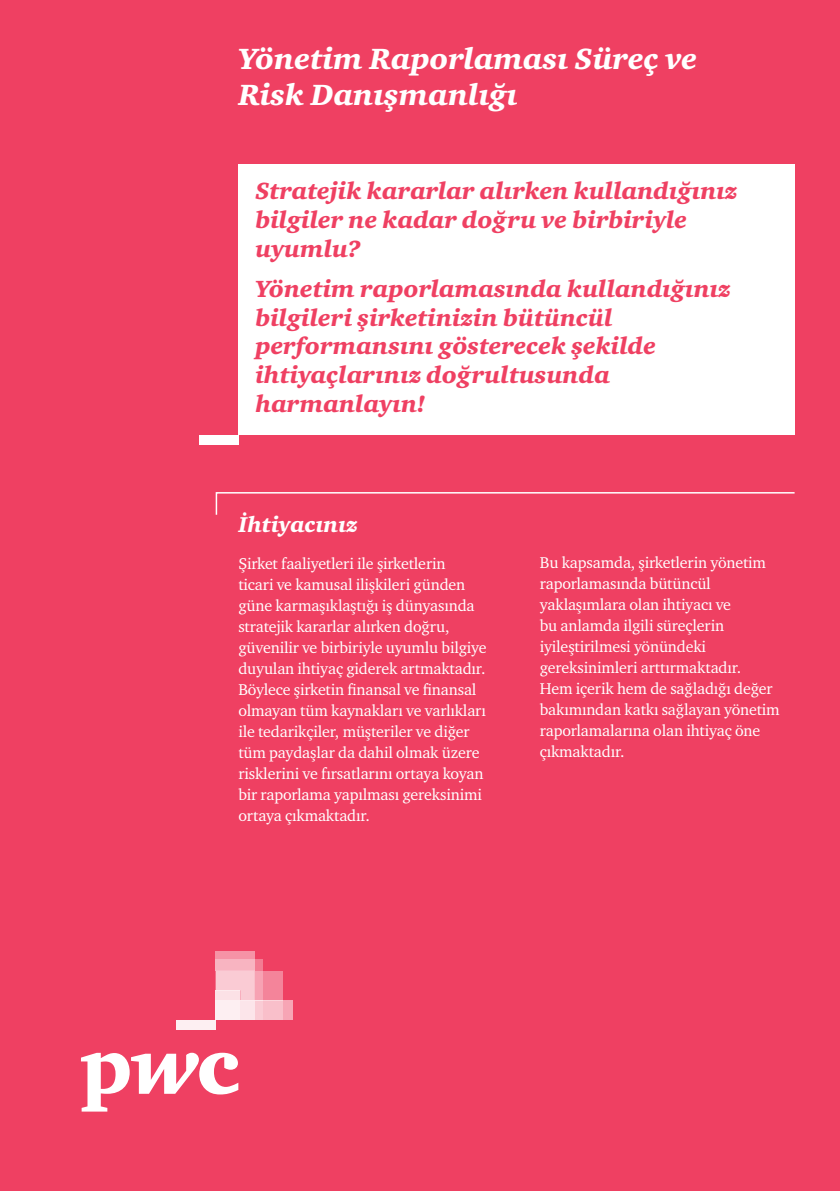
<style>
.page{position:relative;width:840px;height:1191px;background:#fff}
.page>*{position:absolute;margin:0;border:0;box-sizing:border-box;transform-origin:0 0}
.t1{font:italic 900 30px/36px "ITC Charter Com";color:#fff}
.t2{font:italic 900 24px/28.8px "ITC Charter Com";color:#ef4062}
.t3{font:italic 900 22px "ITC Charter Com";color:#fff}
.t4{font:16px/21px "ITC Charter Com Rergular";letter-spacing:-.01em;color:#fff}
</style>
<div class="page">
<div style="left:0;top:0;width:839px;height:1191px;background:#ef4062"></div>
<svg style="left:215px;top:970px;width:40px;height:30px"></svg>
<div style="left:176px;top:1020px;width:39px;height:9px;background:#fdeff2"></div>
<svg style="left:81px;top:1052px;width:157px;height:59px"></svg>
<div style="left:215px;top:1000px;width:25px;height:20px;background:#fdeff2"></div>
<div style="left:240px;top:1000px;width:15px;height:20px;background:#fce5ea"></div>
<div style="left:255px;top:1000px;width:7px;height:20px;background:#facbd4"></div>
<div style="left:262px;top:1000px;width:20px;height:20px;background:#f9bfca"></div>
<div style="left:282px;top:1000px;width:10px;height:20px;background:#f7a5b5"></div>
<div style="left:262px;top:970px;width:20px;height:30px;background:#f4849a"></div>
<div style="left:255px;top:970px;width:7px;height:30px;background:#f7a2b3"></div>
<div style="left:215px;top:990px;width:25px;height:10px;background:#fce1e6"></div>
<div style="left:255px;top:958px;width:7px;height:12px;background:#f37b92"></div>
<div style="left:215px;top:958px;width:40px;height:12px;background:#f8b4c1"></div>
<div style="left:215px;top:951px;width:40px;height:7px;background:#f693a6"></div>
<svg style="left:215px;top:492px;width:580px;height:23px"></svg>
<div style="left:199px;top:434px;width:39px;height:10px;background:#fff"></div>
<div style="left:238px;top:164px;width:556px;height:270px;background:#fff"></div>
<h1 class="t1" style="left:238px;top:40px;width:460px">Yönetim Raporlaması Süreç ve<br>Risk Danışmanlığı</h1>
<h2 class="t2" style="left:255px;top:176px;width:483px">Stratejik kararlar alırken kullandığınız bilgiler ne kadar doğru ve birbiriyle uyumlu?</h2>
<h2 class="t2" style="left:255px;top:274px;width:476px">Yönetim raporlamasında kullandığınız bilgileri şirketinizin bütüncül performansını gösterecek şekilde ihtiyaçlarınız doğrultusunda harmanlayın!</h2>
<h3 class="t3" style="left:238px;top:510px;width:121px">İhtiyacınız</h3>
<p class="t4" style="left:238px;top:552px;width:250px">Şirket faaliyetleri ile şirketlerin<br>ticari ve kamusal ilişkileri günden güne karmaşıklaştığı iş dünyasında stratejik kararlar alırken doğru, güvenilir ve birbiriyle uyumlu bilgiye duyulan ihtiyaç giderek artmaktadır.<br>Böylece şirketin finansal ve finansal olmayan tüm kaynakları ve varlıkları ile tedarikçiler, müşteriler ve diğer tüm paydaşlar da dahil olmak üzere risklerini ve fırsatlarını ortaya koyan bir raporlama yapılması gereksinimi ortaya çıkmaktadır.</p>
<p class="t4" style="left:539px;top:552px;width:241px">Bu kapsamda, şirketlerin yönetim raporlamasında bütüncül yaklaşımlara olan ihtiyacı ve<br>bu anlamda ilgili süreçlerin iyileştirilmesi yönündeki gereksinimleri arttırmaktadır.<br>Hem içerik hem de sağladığı değer bakımından katkı sağlayan yönetim raporlamalarına olan ihtiyaç öne çıkmaktadır.</p>
</div>
